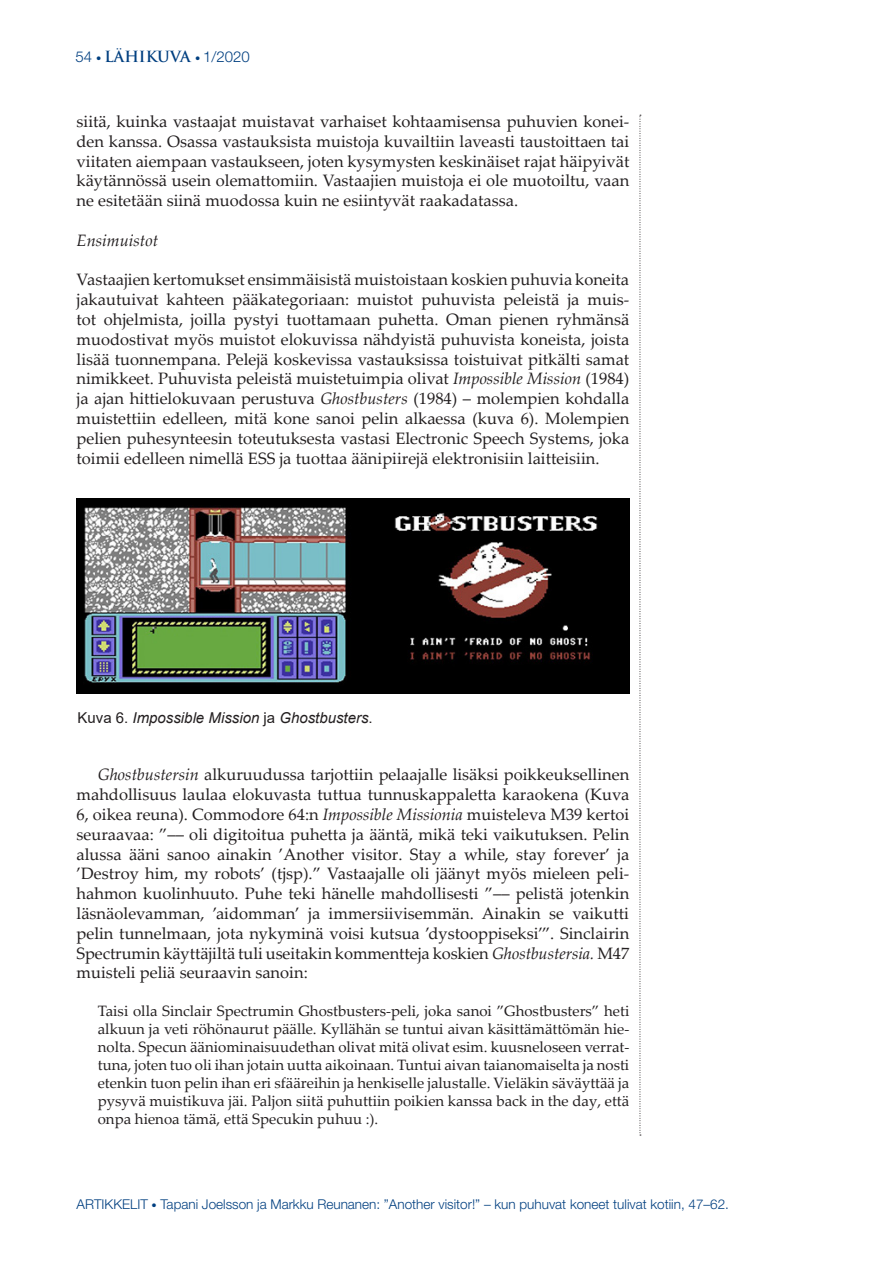
<style>
.page{position:relative;width:893px;height:1263px;background:#fff}
.page>*{position:absolute;margin:0;border:0;box-sizing:border-box;transform-origin:0 0}
.Artikkelit_leipis_1{font:16.5px/19.8px "Palatino Linotype";color:#231f20;text-align:justify}
.Artikkelit_leipis{font:16.5px/19.8px "Palatino Linotype";color:#231f20;text-align:justify}
.Artikkelit_leipis_1-2{font:italic 16.5px "Palatino Linotype";color:#231f20}
.Artikkeli_sitaatti{font:15px/18px "Palatino Linotype";color:#231f20;text-align:justify}
.Kuvateksti{font:italic 15px "Arial";color:#231f20}
.t1{font:300 15px "Helvetica Neue";color:#003f80}
.t2{font:300 13.5px "Helvetica Neue";color:#003f80}
.s1{font-size:10.5px}
.s2{font-family:"Trajan Pro";font-weight:700}
.s3{font-style:italic}
.s4{font-style:normal}
</style>
<div class="page">
<svg style="left:640px;top:115px;width:1px;height:1021px"></svg>
<img style="left:77px;top:499px;width:552px;height:195px">
<p class="t1" style="left:75px;top:47px;width:176px">54 <span class="s1">•</span> <span class="s2">LÄHIKUVA</span> <span class="s1">•</span> 1/2020</p>
<p class="Artikkelit_leipis_1" style="left:77px;top:111px;width:554px">siitä, kuinka vastaajat muistavat varhaiset kohtaamisensa puhuvien konei&shy;den kanssa. Osassa vastauksista muistoja kuvailtiin laveasti taustoittaen tai viitaten aiempaan vastaukseen, joten kysymysten keskinäiset rajat häipyivät käytännössä usein olemattomiin. Vastaajien muistoja ei ole muotoiltu, vaan ne esitetään siinä muodossa kuin ne esiintyvät raakadatassa.</p>
<p class="Artikkelit_leipis_1-2" style="left:77px;top:228px;width:83px">Ensimuistot</p>
<p class="Artikkelit_leipis_1" style="left:77px;top:269px;width:554px">Vastaajien kertomukset ensimmäisistä muistoistaan koskien puhuvia koneita jakautuivat kahteen pääkategoriaan: muistot puhuvista peleistä ja muis&shy;tot ohjelmista, joilla pystyi tuottamaan puhetta. Oman pienen ryhmänsä muodostivat myös muistot elokuvissa nähdyistä puhuvista koneista, joista lisää tuonnempana. Pelejä koskevissa vastauksissa toistuivat pitkälti samat nimikkeet. Puhuvista peleistä muistetuimpia olivat <span class="s3">Impossible Mission</span> (1984) ja ajan hittielokuvaan perustuva <span class="s3">Ghostbusters</span> (1984) – molempien kohdalla muistettiin edelleen, mitä kone sanoi pelin alkaessa (kuva 6). Molempien pelien puhesynteesin toteutuksesta vastasi Electronic Speech Systems, joka toimii edelleen nimellä ESS ja tuottaa äänipiirejä elektronisiin laitteisiin.</p>
<p class="Kuvateksti" style="left:78px;top:708px;width:297px"><span class="s4">Kuva 6.</span> Impossible Mission <span class="s4">ja</span> Ghostbusters<span class="s4">.</span></p>
<p class="Artikkelit_leipis" style="left:77px;top:764px;width:554px;text-indent:21px"><span class="s3">Ghostbustersin</span> alkuruudussa tarjottiin pelaajalle lisäksi poikkeuksellinen mahdollisuus laulaa elokuvasta tuttua tunnuskappaletta karaokena (Kuva 6, oikea reuna). Commodore 64:n <span class="s3">Impossible Missionia</span> muisteleva M39 kertoi seuraavaa: ”–– oli digitoitua puhetta ja ääntä, mikä teki vaikutuksen. Pelin alussa ääni sanoo ainakin ’Another visitor. Stay a while, stay forever’ ja ’Destroy him, my robots’ (tjsp).” Vastaajalle oli jäänyt myös mieleen peli&shy;hahmon kuolinhuuto. Puhe teki hänelle mahdollisesti ”–– pelistä jotenkin läsnäolevamman, ’aidomman’ ja immersiivisemmän. Ainakin se vaikutti pelin tunnelmaan, jota nykyminä voisi kutsua ’dystooppiseksi’”. Sinclairin Spectrumin käyttäjiltä tuli useitakin kommentteja koskien <span class="s3">Ghostbustersia.</span> M47 muisteli peliä seuraavin sanoin:</p>
<p class="Artikkeli_sitaatti" style="left:98px;top:1001px;width:533px">Taisi olla Sinclair Spectrumin Ghostbusters-peli, joka sanoi ”Ghostbusters” heti alkuun ja veti röhönaurut päälle. Kyllähän se tuntui aivan käsittämättömän hie&shy;nolta. Specun ääniominaisuudethan olivat mitä olivat esim. kuusneloseen verrat&shy;tuna, joten tuo oli ihan jotain uutta aikoinaan. Tuntui aivan taianomaiselta ja nosti etenkin tuon pelin ihan eri sfääreihin ja henkiselle jalustalle. Vieläkin säväyttää ja pysyvä muistikuva jäi. Paljon siitä puhuttiin poikien kanssa back in the day, että onpa hienoa tämä, että Specukin puhuu :).</p>
<p class="t2" style="left:77px;top:1196px;width:654px">ARTIKKELIT <span class="s1">•</span> Tapani Joelsson ja Markku Reunanen: ”Another visitor!” – kun puhuvat koneet tulivat kotiin, 47–62.</p>
</div>
